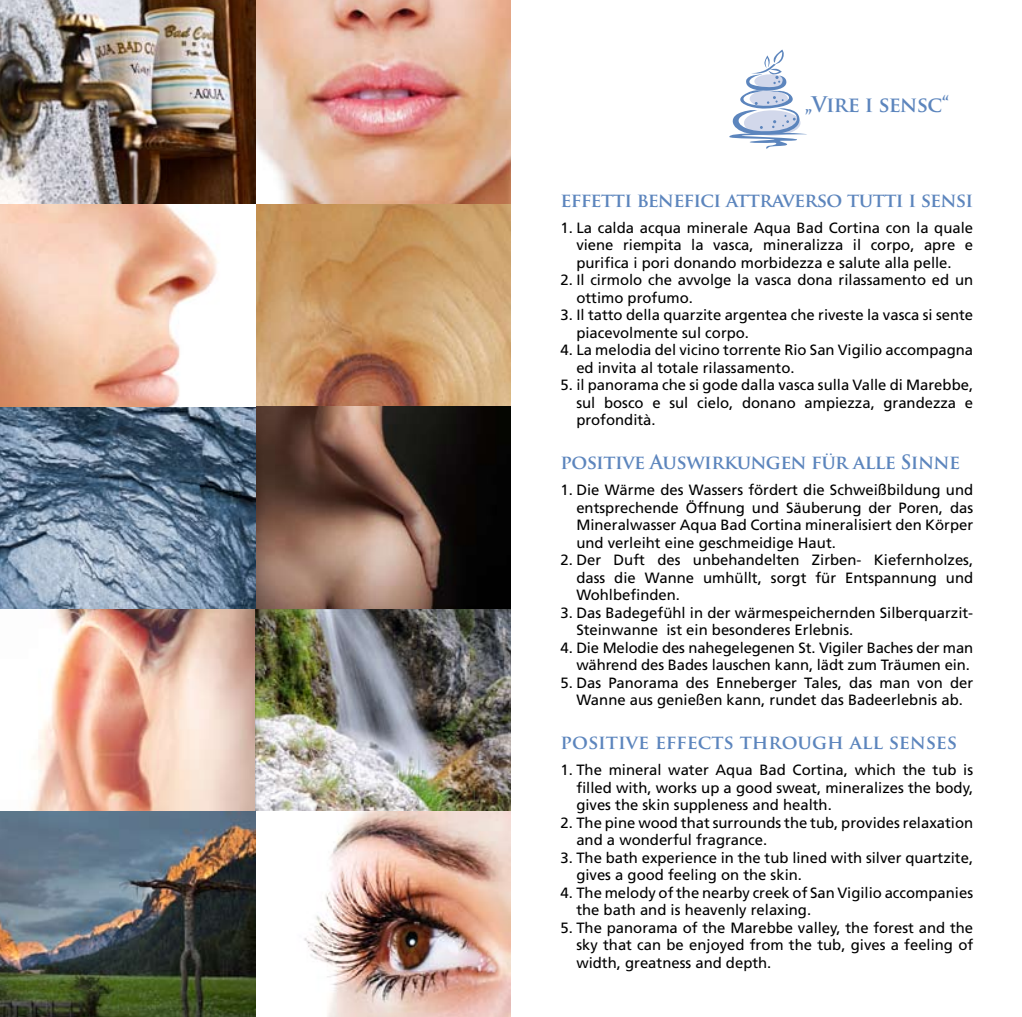
<style>
.page{position:relative;width:1022px;height:1017px;background:#fff}
.page>*{position:absolute;margin:0;border:0;box-sizing:border-box;transform-origin:0 0}
.t1{font:700 21px "Trajan Pro";letter-spacing:-.03em;color:#5c85bd}
.t2{font:700 19.25px "Trajan Pro";letter-spacing:-.03em;color:#5c85bd}
.t3{font:700 19.25px "Trajan Pro";color:#5c85bd}
.t4{font:14.88px/17.5px "Frutiger";color:#000}
</style>
<div class="page">
<img style="left:255px;top:0;width:256px;height:811px">
<img style="left:0;top:0;width:255px;height:811px">
<img style="left:255px;top:811px;width:256px;height:206px">
<img style="left:0;top:811px;width:255px;height:206px">
<svg style="left:729px;top:50px;width:78px;height:99px"></svg>
<h1 class="t1" style="left:805px;top:91px;width:146px">„Vire i sensc“</h1>
<p class="t2" style="left:561px;top:188px;width:414px">effetti benefici attraverso tutti i sensi</p>
<p class="t4" style="left:576px;top:219px;width:398px;text-align:justify;text-indent:-16px">1. La calda acqua minerale Aqua Bad Cortina con la quale viene riempita la vasca, mineralizza il corpo, apre e purifica i pori donando morbidezza e salute alla pelle.</p>
<p class="t4" style="left:576px;top:271px;width:398px;text-indent:-16px">2. Il cirmolo che avvolge la vasca dona rilassamento ed un ottimo profumo.</p>
<p class="t4" style="left:576px;top:306px;width:398px;text-indent:-16px">3. Il tatto della quarzite argentea che riveste la vasca si sente piacevolmente sul corpo.</p>
<p class="t4" style="left:576px;top:341px;width:398px;text-indent:-16px">4. La melodia del vicino torrente Rio San Vigilio accompagna ed invita al totale rilassamento.</p>
<p class="t4" style="left:576px;top:376px;width:398px;text-align:justify;text-indent:-16px">5. il panorama che si gode dalla vasca sulla Valle di Marebbe, sul bosco e sul cielo, donano ampiezza, grandezza e profondità.</p>
<p class="t2" style="left:561px;top:450px;width:401px">positive Auswirkungen für alle Sinne</p>
<p class="t4" style="left:576px;top:481px;width:398px;text-align:justify;text-indent:-16px">1. Die Wärme des Wassers fördert die Schweißbildung und entsprechende Öffnung und Säuberung der Poren, das Mineralwasser Aqua Bad Cortina mineralisiert den Körper und verleiht eine geschmeidige Haut.</p>
<p class="t4" style="left:576px;top:551px;width:398px;text-align:justify;text-indent:-16px">2. Der Duft des unbehandelten Zirben- Kiefernholzes, dass die Wanne umhüllt, sorgt für Entspannung und Wohlbefinden.</p>
<p class="t4" style="left:576px;top:604px;width:398px;text-indent:-16px">3. Das Badegefühl in der wärmespeichernden Silberquarzit-<br>Steinwanne ist ein besonderes Erlebnis.</p>
<p class="t4" style="left:561px;top:639px;width:414px;text-align:right">4. Die Melodie des nahegelegenen St. Vigiler Baches der man während des Bades lauschen kann, lädt zum Träumen ein.</p>
<p class="t4" style="left:561px;top:674px;width:414px;text-align:center">5. Das Panorama des Enneberger Tales, das man von der<br>Wanne aus genießen kann, rundet das Badeerlebnis ab.</p>
<p class="t3" style="left:561px;top:730px;width:398px">positive effects through all senses</p>
<p class="t4" style="left:576px;top:761px;width:398px;text-align:justify;text-indent:-16px">1. The mineral water Aqua Bad Cortina, which the tub is filled with, works up a good sweat, mineralizes the body, gives the skin suppleness and health.</p>
<p class="t4" style="left:576px;top:814px;width:398px;text-indent:-16px">2. The pine wood that surrounds the tub, provides relaxation and a wonderful fragrance.</p>
<p class="t4" style="left:576px;top:849px;width:398px;text-indent:-16px">3. The bath experience in the tub lined with silver quartzite, gives a good feeling on the skin.</p>
<p class="t4" style="left:576px;top:884px;width:398px;text-indent:-16px">4. The melody of the nearby creek of San Vigilio accompanies the bath and is heavenly relaxing.</p>
<p class="t4" style="left:576px;top:919px;width:398px;text-align:justify;text-indent:-16px">5. The panorama of the Marebbe valley, the forest and the sky that can be enjoyed from the tub, gives a feeling of width, greatness and depth.</p>
</div>
